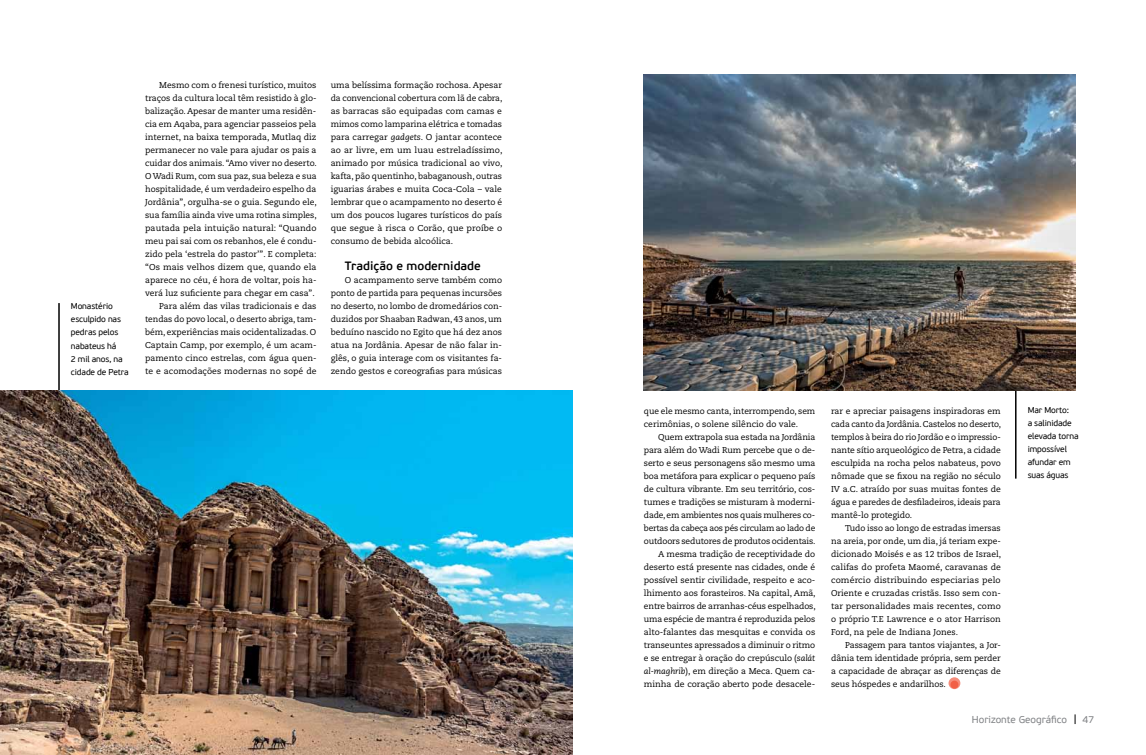
<style>
.page{position:relative;width:1146px;height:755px;background:#fff}
.page>*{position:absolute;margin:0;border:0;box-sizing:border-box;transform-origin:0 0}
.t1{font:600 12px "PF Beau Sans Pro";color:#000}
.t2{font:10px "PF Beau Sans Pro";color:#808285}
.t3{font:8.5px/13px "Caecilia LT Std";letter-spacing:-.005em;color:#000;text-align:justify}
.t4{font:8.5px/13px "PF Beau Sans Pro";letter-spacing:-.015em;color:#000}
.s1{font-style:italic}
</style>
<div class="page">
<hr style="left:1014px;top:374px;width:2px;height:104px;background:#000">
<hr style="left:58px;top:303px;width:2px;height:97px;background:#000">
<img style="left:0;top:390px;width:573px;height:364px">
<img style="left:643px;top:75px;width:431px;height:315px">
<svg style="left:948px;top:676px;width:12px;height:12px"></svg>
<div style="left:950px;top:680px;width:8px;height:8px;background:#f15f46;border-radius:50%"></div>
<p class="t4" style="left:71px;top:300px;width:59px">Monastério esculpido nas pedras pelos nabateus há<br>2 mil anos, na cidade de Petra</p>
<p class="t3" style="left:145px;top:79px;width:173px;text-align:right">Mesmo com o frenesi turístico, muitos traços da cultura local têm resistido à glo&shy;balização. Apesar de manter uma residên&shy;cia em Aqaba, para agenciar passeios pela internet, na baixa temporada, Mutlaq diz permanecer no vale para ajudar os pais a cuidar dos animais. “Amo viver no deserto.<br>O Wadi Rum, com sua paz, sua beleza e sua hospitalidade, é um verdadeiro espelho da Jordânia”, orgulha-se o guia. Segundo ele, sua família ainda vive uma rotina simples, pautada pela intuição natural: “Quando meu pai sai com os rebanhos, ele é condu&shy;zido pela ‘estrela do pastor’”. E completa: “Os mais velhos dizem que, quando ela aparece no céu, é hora de voltar, pois ha&shy;verá luz suficiente para chegar em casa”.<br>Para além das vilas tradicionais e das tendas do povo local, o deserto abriga, tam&shy;bém, experiências mais ocidentalizadas. O Captain Camp, por exemplo, é um acam&shy;pamento cinco estrelas, com água quen&shy;te e acomodações modernas no sopé de</p>
<p class="t3" style="left:330px;top:79px;width:173px">uma belíssima formação rochosa. Apesar da convencional cobertura com lã de cabra, as barracas são equipadas com camas e mimos como lamparina elétrica e tomadas para carregar <span class="s1">gadgets</span>. O jantar acontece ao ar livre, em um luau estreladíssimo, animado por música tradicional ao vivo, kafta, pão quentinho, babaganoush, outras iguarias árabes e muita Coca-Cola – vale lembrar que o acampamento no deserto é um dos poucos lugares turísticos do país que segue à risca o Corão, que proíbe o consumo de bebida alcoólica.</p>
<h1 class="t1" style="left:345px;top:259px;width:137px">Tradição e modernidade</h1>
<p class="t3" style="left:330px;top:274px;width:173px;text-indent:14px">O acampamento serve também como ponto de partida para pequenas incursões no deserto, no lombo de dromedários con&shy;duzidos por Shaaban Radwan, 43 anos, um beduíno nascido no Egito que há dez anos atua na Jordânia. Apesar de não falar in&shy;glês, o guia interage com os visitantes fa&shy;zendo gestos e coreografias para músicas</p>
<p class="t3" style="left:643px;top:404px;width:173px">que ele mesmo canta, interrompendo, sem cerimônias, o solene silêncio do vale.</p>
<p class="t3" style="left:643px;top:430px;width:173px;text-align:right">Quem extrapola sua estada na Jordânia para além do Wadi Rum percebe que o de&shy;serto e seus personagens são mesmo uma boa metáfora para explicar o pequeno país de cultura vibrante. Em seu território, cos&shy;tumes e tradições se misturam à moderni&shy;dade, em ambientes nos quais mulheres co&shy;bertas da cabeça aos pés circulam ao lado de outdoors sedutores de produtos ocidentais.<br>A mesma tradição de receptividade do deserto está presente nas cidades, onde é possível sentir civilidade, respeito e aco&shy;lhimento aos forasteiros. Na capital, Amã, entre bairros de arranhas-céus espelhados, uma espécie de mantra é reproduzida pelos alto-falantes das mesquitas e convida os transeuntes apressados a diminuir o ritmo e se entregar à oração do crepúsculo (<span class="s1">salát al-maghrib</span>), em direção a Meca. Quem ca&shy;minha de coração aberto pode desacele-</p>
<p class="t3" style="left:831px;top:404px;width:171px">rar e apreciar paisagens inspiradoras em cada canto da Jordânia. Castelos no deserto, templos à beira do rio Jordão e o impressio&shy;nante sítio arqueológico de Petra, a cidade esculpida na rocha pelos nabateus, povo nômade que se fixou na região no século IV a.C. atraído por suas muitas fontes de água e paredes de desfiladeiros, ideais para mantê-lo protegido.</p>
<p class="t3" style="left:831px;top:521px;width:171px;text-indent:14px">Tudo isso ao longo de estradas imersas na areia, por onde, um dia, já teriam expe&shy;dicionado Moisés e as 12 tribos de Israel, califas do profeta Maomé, caravanas de comércio distribuindo especiarias pelo Oriente e cruzadas cristãs. Isso sem con&shy;tar personalidades mais recentes, como o próprio T.E Lawrence e o ator Harrison Ford, na pele de Indiana Jones.</p>
<p class="t3" style="left:831px;top:638px;width:171px;text-indent:14px">Passagem para tantos viajantes, a Jor&shy;dânia tem identidade própria, sem perder a capacidade de abraçar as diferenças de seus hóspedes e andarilhos.</p>
<p class="t4" style="left:1027px;top:403px;width:53px">Mar Morto:<br>a salinidade elevada torna impossível afundar em suas águas</p>
<p class="t2" style="left:971px;top:713px;width:97px">Horizonte Geográfico</p>
<p class="t2" style="left:1082px;top:713px;width:13px">47</p>
</div>
